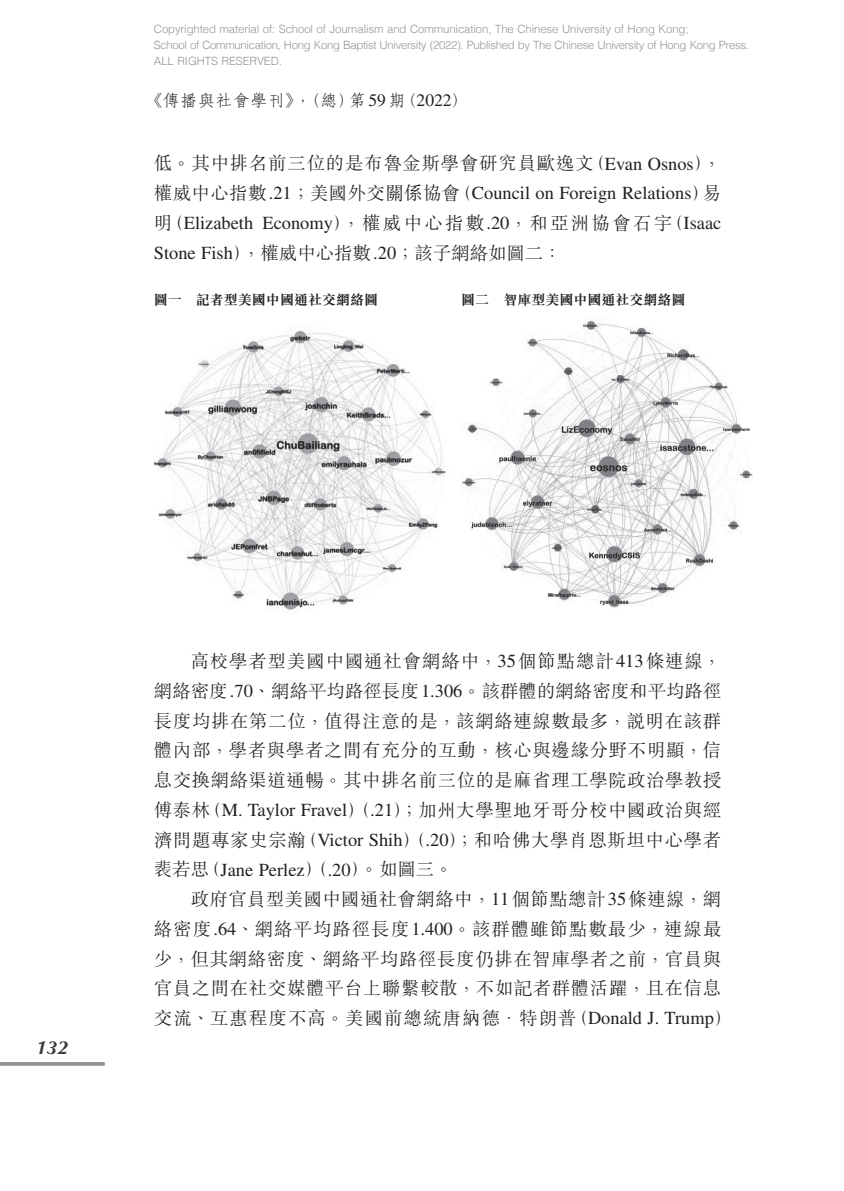
<style>
.page{position:relative;width:844px;height:1191px;background:#fff}
.page>*{position:absolute;margin:0;border:0;box-sizing:border-box;transform-origin:0 0}
.t1{font:italic 700 19.25px "Optima";color:#3e3e3f}
.t2{font:300 18.38px/29.8px "M Sung HK";letter-spacing:.035em;color:#231f20;text-align:justify}
.t3{font:18.38px/29.8px "Times LT Std";color:#231f20}
.t4{font:300 18.38px "M Sung HK";color:#231f20}
.t5{font:300 17.5px "C Fang Song HK";color:#231f20}
.t6{font:700 14px "M Sung HK";color:#231f20}
.t7{font:300 11.38px/15.8px "Helvetica";letter-spacing:-.01em;color:#939598}
.s1{font-family:"Times LT Std";font-weight:400}
.s2{font-family:"M Sung HK";font-weight:300}
</style>
<div class="page">
<hr style="left:0;top:1062px;width:105px;height:3px;background:#939598">
<img style="left:154px;top:330px;width:292px;height:280px">
<img style="left:461px;top:320px;width:292px;height:288px">
<p class="t7" style="left:154px;top:21px;width:596px">Copyrighted material of: School of Journalism and Communication, The Chinese University of Hong Kong;<br>School of Communication, Hong Kong Baptist University (2022). Published by The Chinese University of Hong Kong Press.<br>ALL RIGHTS RESERVED.</p>
<p class="t5" style="left:145px;top:88px;width:325px">《傳播與社會學刊》，（總）第<span class="s1">59</span>期（<span class="s1">2022</span>）</p>
<p class="t2" style="left:154px;top:147px;width:569px">低。其中排名前三位的是布魯金斯學會研究員歐逸文（<span class="s1">Evan Osnos</span>），</p>
<p class="t3" style="left:154px;top:178px;width:569px"><span class="s2">權威中心指數</span>.21<span class="s2">；美國外交關係協會（</span>Council on Foreign Relations<span class="s2">）易明（</span>Elizabeth Economy<span class="s2">），權威中心指數</span>.20<span class="s2">，和亞洲協會石宇（</span>Isaac</p>
<p class="t4" style="left:154px;top:240px;width:409px"><span class="s1">Stone Fish</span>），權威中心指數<span class="s1">.20</span>；該子網絡如圖二：</p>
<p class="t6" style="left:154px;top:292px;width:225px">圖一　記者型美國中國通社交網絡圖</p>
<p class="t6" style="left:461px;top:292px;width:225px">圖二　智庫型美國中國通社交網絡圖</p>
<p class="t1" style="left:36px;top:1035px;width:34px">132</p>
<p class="t2" style="left:154px;top:645px;width:569px;text-indent:37px">高校學者型美國中國通社會網絡中，<span class="s1">35</span>個節點總計<span class="s1">413</span>條連線，網絡密度<span class="s1">.70</span>、網絡平均路徑長度<span class="s1">1.306</span>。該群體的網絡密度和平均路徑長度均排在第二位，值得注意的是，該網絡連線數最多，說明在該群體內部，學者與學者之間有充分的互動，核心與邊緣分野不明顯，信息交換網絡渠道通暢。其中排名前三位的是麻省理工學院政治學教授傅泰林（<span class="s1">M. Taylor Fravel</span>）（<span class="s1">.21</span>）；加州大學聖地牙哥分校中國政治與經濟問題專家史宗瀚（<span class="s1">Victor Shih</span>）（<span class="s1">.20</span>）；和哈佛大學肖恩斯坦中心學者</p>
<p class="t3" style="left:154px;top:854px;width:300px"><span class="s2">裴若思（</span>Jane Perlez<span class="s2">）（</span>.20<span class="s2">）。如圖三。</span></p>
<p class="t2" style="left:154px;top:883px;width:580px;text-align:left;text-indent:37px">政府官員型美國中國通社會網絡中，<span class="s1">11</span>個節點總計<span class="s1">35</span>條連線，網絡密度<span class="s1">.64</span>、網絡平均路徑長度<span class="s1">1.400</span>。該群體雖節點數最少，連線最少，但其網絡密度、網絡平均路徑長度仍排在智庫學者之前，官員與官員之間在社交媒體平台上聯繫較散，不如記者群體活躍，且在信息交流、互惠程度不高。美國前總統唐納德．特朗普（<span class="s1">Donald J. Trump</span>）</p>
</div>
